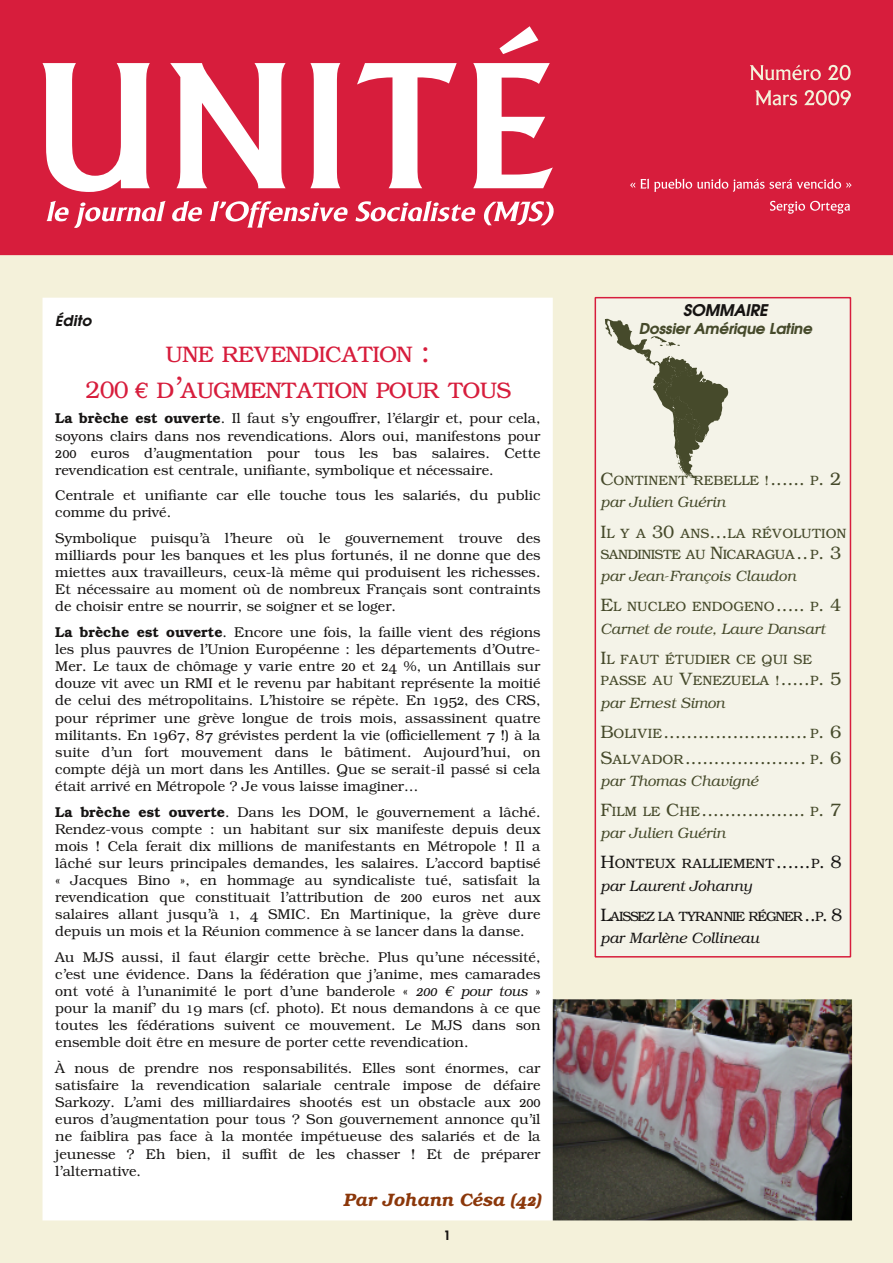
<style>
.page{position:relative;width:893px;height:1263px;background:#f4f1da}
.page>*{position:absolute;margin:0;border:0;box-sizing:border-box;transform-origin:0 0}
.t1{font:30px/36px "Kerkis Small Caps";letter-spacing:-.03em;color:#d71d3c;text-align:center}
.t2{font:italic 700 22.5px "Kerkis Sans";color:#161413}
.t3{font:italic 700 21px "Kerkis Sans";color:#464a2b}
.t4{font:italic 700 21px "Kerkis Sans";letter-spacing:.02em;color:#161413}
.t5{font:18px/21.6px "Kerkis Small Caps";color:#464a2b}
.t6{font:18px/21.6px "Kerkis Small Caps";letter-spacing:-.04em;color:#464a2b}
.t7{font:18px "Kerkis Small Caps";letter-spacing:-.07em;color:#161413}
.t8{font:18px "Kerkis Small Caps";color:#161413}
.t9{font:italic 700 18px "Kerkis";color:#8b370a}
.t10{font:700 18px "Kerkis Sans";color:#161413}
.t11{font:italic 15px "Kerkis";color:#464a2b}
.t12{font:italic 15px "Kerkis";color:#161413}
.t13{font:14.25px/17.1px "Kerkis";color:#161413;text-align:justify}
.s1{font-size:24px}
.s2{font-weight:700}
.s3{font-style:italic}
</style>
<div class="page">
<div style="left:0;top:0;width:893px;height:255px;background:#d71d3c"></div>
<svg style="left:750px;top:65px;width:71px;height:15px"></svg>
<svg style="left:828px;top:65px;width:23px;height:15px"></svg>
<svg style="left:755px;top:90px;width:42px;height:15px"></svg>
<svg style="left:804px;top:90px;width:47px;height:15px"></svg>
<svg style="left:46px;top:201px;width:156px;height:27px"></svg>
<svg style="left:210px;top:201px;width:138px;height:27px"></svg>
<svg style="left:355px;top:201px;width:121px;height:20px"></svg>
<svg style="left:484px;top:201px;width:70px;height:24px"></svg>
<svg style="left:43px;top:63px;width:107px;height:129px"></svg>
<svg style="left:170px;top:63px;width:116px;height:125px"></svg>
<svg style="left:310px;top:63px;width:30px;height:125px"></svg>
<svg style="left:357px;top:63px;width:100px;height:125px"></svg>
<svg style="left:473px;top:26px;width:80px;height:162px"></svg>
<svg style="left:630px;top:179px;width:222px;height:13px"></svg>
<svg style="left:770px;top:201px;width:80px;height:13px"></svg>
<div style="left:43px;top:298px;width:510px;height:922px;background:#fff"></div>
<div style="left:595px;top:298px;width:255px;height:659px;background:#f4f3e8"></div>
<div style="left:595px;top:297px;width:256px;height:660px;border:2px solid #d71d3c"></div>
<img style="left:553px;top:999px;width:299px;height:221px">
<svg style="left:605px;top:318px;width:123px;height:162px"></svg>
<h3 class="t4" style="left:55px;top:310px;width:38px">Édito</h3>
<h1 class="t1" style="left:86px;top:333px;width:427px">une revendication :<br><span class="s1">200</span> € d’augmentation pour tous</h1>
<p class="t13" style="left:55px;top:410px;width:487px"><span class="s2">La brèche est ouverte</span>. Il faut s’y engouffrer, l’élargir et, pour cela, soyons clairs dans nos revendications. Alors oui, manifestons pour 200 euros d’augmentation pour tous les bas salaires. Cette revendication est centrale, unifiante, symbolique et nécessaire.</p>
<p class="t13" style="left:55px;top:487px;width:487px">Centrale et unifiante car elle touche tous les salariés, du public comme du privé.</p>
<p class="t13" style="left:55px;top:529px;width:487px">Symbolique puisqu’à l’heure où le gouvernement trouve des milliards pour les banques et les plus fortunés, il ne donne que des miettes aux travailleurs, ceux-là même qui produisent les richesses.<br>Et nécessaire au moment où de nombreux Français sont contraints de choisir entre se nourrir, se soigner et se loger.</p>
<p class="t13" style="left:55px;top:624px;width:487px"><span class="s2">La brèche est ouverte</span>. Encore une fois, la faille vient des régions les plus pauvres de l’Union Européenne : les départements d’Outre-Mer. Le taux de chômage y varie entre 20 et 24 %, un Antillais sur douze vit avec un RMI et le revenu par habitant représente la moitié de celui des métropolitains. L’histoire se répète. En 1952, des CRS, pour réprimer une grève longue de trois mois, assassinent quatre militants. En 1967, 87 grévistes perdent la vie (officiellement 7 !) à la suite d’un fort mouvement dans le bâtiment. Aujourd’hui, on compte déjà un mort dans les Antilles. Que se serait-il passé si cela était arrivé en Métropole ? Je vous laisse imaginer…</p>
<p class="t13" style="left:55px;top:803px;width:487px"><span class="s2">La brèche est ouverte</span>. Dans les DOM, le gouvernement a lâché.<br>Rendez-vous compte : un habitant sur six manifeste depuis deux mois ! Cela ferait dix millions de manifestants en Métropole ! Il a lâché sur leurs principales demandes, les salaires. L’accord baptisé « Jacques Bino », en hommage au syndicaliste tué, satisfait la revendication que constituait l’attribution de 200 euros net aux salaires allant jusqu’à 1, 4 SMIC. En Martinique, la grève dure depuis un mois et la Réunion commence à se lancer dans la danse.</p>
<p class="t13" style="left:55px;top:948px;width:487px">Au MJS aussi, il faut élargir cette brèche. Plus qu’une nécessité, c’est une évidence. Dans la fédération que j’anime, mes camarades ont voté à l’unanimité le port d’une banderole « <span class="s3">200 € pour tous</span> » pour la manif’ du 19 mars (cf. photo). Et nous demandons à ce que toutes les fédérations suivent ce mouvement. Le MJS dans son ensemble doit être en mesure de porter cette revendication.</p>
<p class="t13" style="left:55px;top:1059px;width:487px">À nous de prendre nos responsabilités. Elles sont énormes, car satisfaire la revendication salariale centrale impose de défaire Sarkozy. L’ami des milliardaires shootés est un obstacle aux 200 euros d’augmentation pour tous ? Son gouvernement annonce qu’il ne faiblira pas face à la montée impétueuse des salariés et de la jeunesse ? Eh bien, il suffit de les chasser ! Et de préparer l’alternative.</p>
<p class="t9" style="left:343px;top:1189px;width:199px">Par Johann Césa (42)</p>
<p class="t10" style="left:444px;top:1226px;width:9px">1</p>
<h2 class="t2" style="left:683px;top:299px;width:86px">SOMMAIRE</h2>
<h3 class="t3" style="left:639px;top:318px;width:175px">Dossier Amérique Latine</h3>
<p class="t5" style="left:600px;top:468px;width:242px">Continent rebelle !...... p. 2</p>
<p class="t11" style="left:600px;top:493px;width:127px">par Julien Guérin</p>
<p class="t6" style="left:600px;top:520px;width:248px">Il y a 30 ans…la révolution sandiniste au Nicaragua..p. 3</p>
<p class="t11" style="left:600px;top:567px;width:197px">par Jean-François Claudon</p>
<p class="t5" style="left:600px;top:594px;width:242px">El nucleo endogeno..... p. 4</p>
<p class="t11" style="left:600px;top:620px;width:227px">Carnet de route, Laure Dansart</p>
<p class="t5" style="left:600px;top:647px;width:242px">Il faut étudier ce qui se passe au Venezuela !.....p. 5</p>
<p class="t11" style="left:600px;top:694px;width:126px">par Ernest Simon</p>
<p class="t5" style="left:600px;top:719px;width:242px;line-height:25.8px">Bolivie......................... p. 6<br>Salvador..................... p. 6</p>
<p class="t11" style="left:600px;top:772px;width:159px">par Thomas Chavigné</p>
<p class="t5" style="left:600px;top:799px;width:242px">Film le Che.................. p. 7</p>
<p class="t11" style="left:600px;top:824px;width:127px">par Julien Guérin</p>
<p class="t8" style="left:600px;top:852px;width:243px">Honteux ralliement......p. 8</p>
<p class="t12" style="left:600px;top:877px;width:153px">par Laurent Johanny</p>
<p class="t7" style="left:600px;top:904px;width:244px">Laissez la tyrannie régner..p. 8</p>
<p class="t12" style="left:600px;top:929px;width:160px">par Marlène Collineau</p>
</div>
